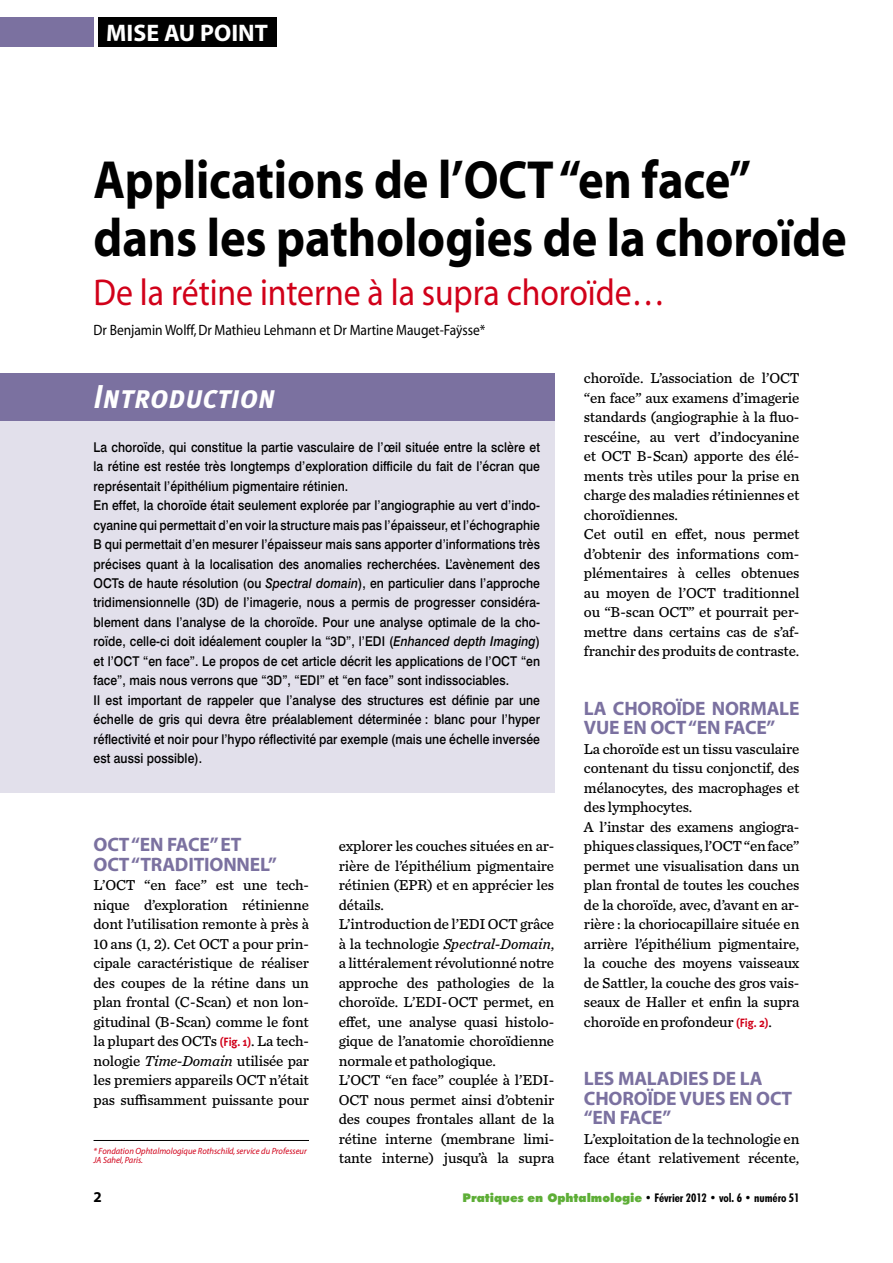
<style>
.page{position:relative;width:893px;height:1263px;background:#fff}
.page>*{position:absolute;margin:0;border:0;box-sizing:border-box;transform-origin:0 0}
.t1{font:700 54px/58.5px "Myriad";letter-spacing:-.005em;color:#000;scale:.9 1}
.t2{font:37.5px "Myriad";letter-spacing:-.005em;color:#d10019;scale:.9 1}
.t3{font:italic 33px "Meta Plus Bold Caps";color:#fff;scale:.9 1}
.t4{font:700 24px "Myriad";color:#fff}
.t5{font:700 19.5px/19.5px "Myriad";letter-spacing:-.01em;color:#7b71a0}
.t6{font:15px/19.5px "Chronicle Text G4";letter-spacing:-.01em;color:#000}
.t7{font:15px "Myriad";letter-spacing:-.005em;color:#000;scale:.9 1}
.t8{font:700 15px "Myriad";color:#000}
.t9{font:500 13.5px/19.5px "Swiss 721 BT";letter-spacing:.005em;color:#000;scale:.9 1}
.t10{font:700 condensed 12px "Futura BT";letter-spacing:-.005em;color:#000}
.t11{font:italic 9px/9.8px "Myriad";color:#d10019;scale:.95 1}
.s1{font-style:italic}
.s2{font-family:"Meta Plus";font-weight:700;font-size:12px;color:#d10019}
.s3{font-weight:900;font-stretch:normal;color:#5eae37}
</style>
<div class="page">
<div style="left:0;top:17px;width:94px;height:30px;background:#7b71a0"></div>
<div style="left:98px;top:17px;width:178px;height:30px;background:#000"></div>
<hr style="left:94px;top:1140px;width:215px;height:1px;background:#000">
<div style="left:0;top:412px;width:554px;height:381px;background:#e2e0eb"></div>
<div style="left:0;top:373px;width:554px;height:48px;background:#7b71a0"></div>
<h3 class="t4" style="left:106px;top:20px;width:163px">MISE AU POINT</h3>
<h1 class="t1" style="left:94px;top:152px;width:838px">APPLICATIONS DE L’OCT “EN FACE”<br>DANS LES PATHOLOGIES DE LA CHOROÏDE</h1>
<h2 class="t2" style="left:94px;top:274px;width:637px">De la rétine interne à la supra choroïde…</h2>
<p class="t7" style="left:94px;top:322px;width:437px">Dr Benjamin Wolff, Dr Mathieu Lehmann et Dr Martine Mauget-Faÿsse*</p>
<h3 class="t3" style="left:94px;top:377px;width:203px">Introduction</h3>
<p class="t9" style="left:94px;top:437px;width:498px">La choroïde, qui constitue la partie vasculaire de l’œil située entre la sclère et la rétine est restée très longtemps d’exploration difficile du fait de l’écran que représentait l’épithélium pigmentaire rétinien.<br>En effet, la choroïde était seulement explorée par l’angiographie au vert d’indo&shy;cyanine qui permettait d’en voir la structure mais pas l’épaisseur, et l’échographie B qui permettait d’en mesurer l’épaisseur mais sans apporter d’informations très précises quant à la localisation des anomalies recherchées. L’avènement des OCTs de haute résolution (ou <span class="s1">Spectral domain</span>), en particulier dans l’approche tridimensionnelle (3D) de l’imagerie, nous a permis de progresser considéra&shy;blement dans l’analyse de la choroïde. Pour une analyse optimale de la cho&shy;roïde, celle-ci doit idéalement coupler la “3D”, l’EDI (<span class="s1">Enhanced depth Imaging</span>) et l’OCT “en face”. Le propos de cet article décrit les applications de l’OCT “en face”, mais nous verrons que “3D”, “EDI” et “en face” sont indissociables.<br>Il est important de rappeler que l’analyse des structures est définie par une échelle de gris qui devra être préalablement déterminée : blanc pour l’hyper réflectivité et noir pour l’hypo réflectivité par exemple (mais une échelle inversée est aussi possible).</p>
<h3 class="t5" style="left:94px;top:836px;width:185px">OCT “EN FACE” ET<br>OCT “TRADITIONNEL”</h3>
<p class="t6" style="left:94px;top:875px;width:217px;text-align:justify">L’OCT “en face” est une tech&shy;nique d’exploration rétinienne dont l’utilisation remonte à près à 10 ans (1, 2). Cet OCT a pour prin&shy;cipale caractéristique de réaliser des coupes de la rétine dans un plan frontal (C-Scan) et non lon&shy;gitudinal (B-Scan) comme le font la plupart des OCTs <span class="s2">(Fig. 1)</span>. La tech&shy;nologie <span class="s1">Time-Domain</span> utilisée par les premiers appareils OCT n’était pas suffisamment puissante pour</p>
<p class="t11" style="left:94px;top:1146px;width:226px">* Fondation Ophtalmologique Rothschild, service du Professeur<br>JA Sahel, Paris.</p>
<p class="t6" style="left:339px;top:836px;width:217px">explorer les couches situées en ar&shy;rière de l’épithélium pigmentaire rétinien (EPR) et en apprécier les détails.<br>L’introduction de l’EDI OCT grâce à la technologie <span class="s1">Spectral-Domain</span>, a littéralement révolutionné notre approche des pathologies de la choroïde. L’EDI-OCT permet, en effet, une analyse quasi histolo&shy;gique de l’anatomie choroïdienne normale et pathologique.<br>L’OCT “en face” couplée à l’EDI-<br>OCT nous permet ainsi d’obtenir des coupes frontales allant de la rétine interne (membrane limi&shy;tante interne) jusqu’à la supra</p>
<p class="t6" style="left:584px;top:368px;width:217px">choroïde. L’association de l’OCT “en face” aux examens d’imagerie standards (angiographie à la fluo&shy;rescéine, au vert d’indocyanine et OCT B-Scan) apporte des élé&shy;ments très utiles pour la prise en charge des maladies rétiniennes et choroïdiennes.<br>Cet outil en effet, nous permet d’obtenir des informations com&shy;plémentaires à celles obtenues au moyen de l’OCT traditionnel ou “B-scan OCT” et pourrait per&shy;mettre dans certains cas de s’af&shy;franchir des produits de contraste.</p>
<h3 class="t5" style="left:584px;top:699px;width:217px">LA CHOROÏDE NORMALE<br>VUE EN OCT “EN FACE”</h3>
<p class="t6" style="left:584px;top:738px;width:217px">La choroïde est un tissu vasculaire contenant du tissu conjonctif, des mélanocytes, des macrophages et des lymphocytes.<br>A l’instar des examens angiogra&shy;phiques classiques, l’OCT “en face” permet une visualisation dans un plan frontal de toutes les couches de la choroïde, avec, d’avant en ar&shy;rière : la choriocapillaire située en arrière l’épithélium pigmentaire, la couche des moyens vaisseaux de Sattler, la couche des gros vais&shy;seaux de Haller et enfin la supra choroïde en profondeur <span class="s2">(Fig. 2)</span>.</p>
<h3 class="t5" style="left:584px;top:1070px;width:209px">LES MALADIES DE LA<br>CHOROÏDE VUES EN OCT “EN FACE”</h3>
<p class="t6" style="left:584px;top:1128px;width:217px">L’exploitation de la technologie en face étant relativement récente,</p>
<p class="t8" style="left:94px;top:1189px;width:10px">2</p>
<p class="t10" style="left:463px;top:1191px;width:338px"><span class="s3">Pratiques en Ophtalmologie</span> • Février 2012 • vol. 6 • numéro 51</p>
</div>
